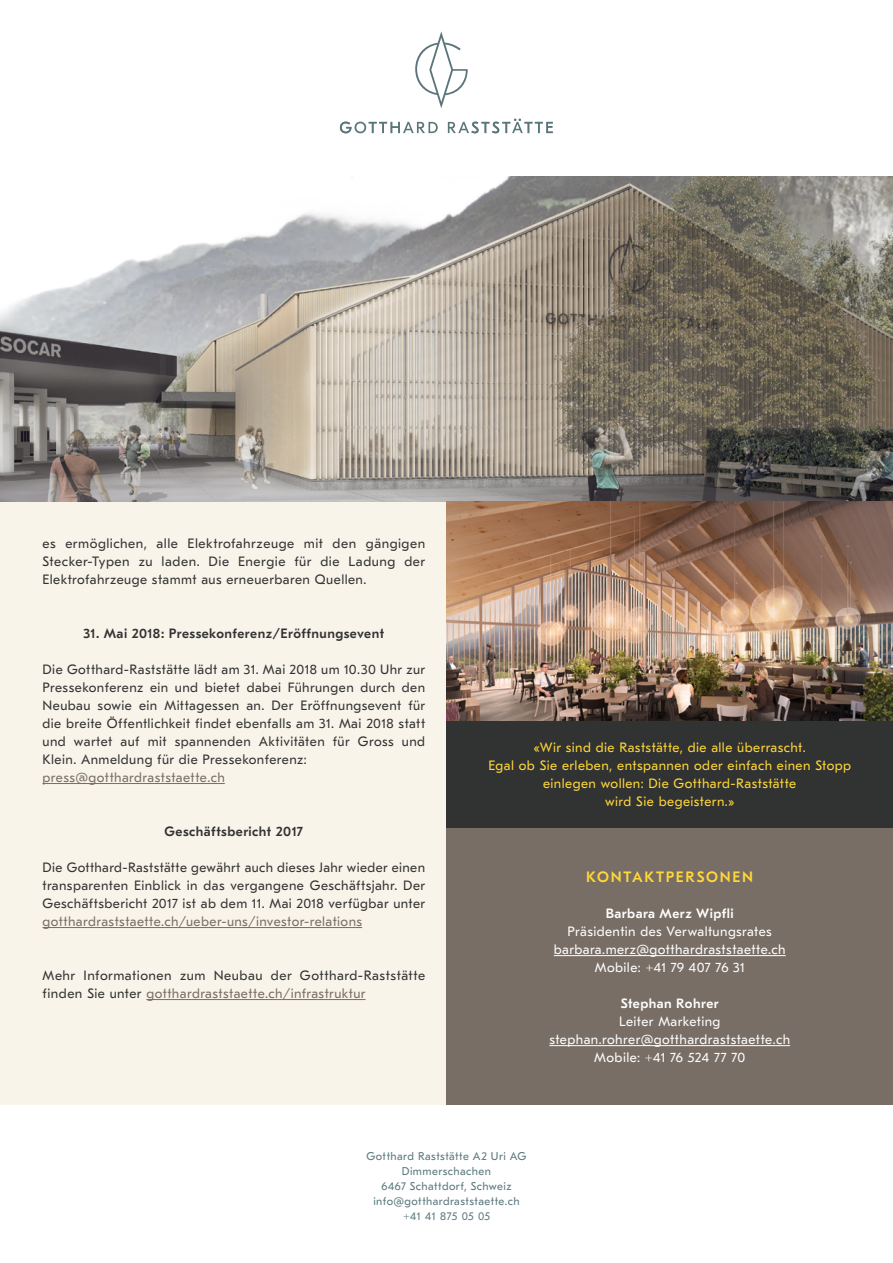
<style>
.page{position:relative;width:893px;height:1263px;background:#fff}
.page>*{position:absolute;margin:0;border:0;box-sizing:border-box;transform-origin:0 0}
.t1{font:500 15px "GT Eesti Text";letter-spacing:.115em;color:#ffd839}
.t2{font:13.5px/18px "GT Eesti Text";letter-spacing:.03em;color:#313232;text-align:justify}
.t3{font:13.5px/18px "GT Eesti Text";letter-spacing:.03em;color:#fff;text-align:center}
.t4{font:13.5px/18px "GT Eesti Text";letter-spacing:.03em;color:#ffd839;text-align:center}
.t5{font:13.5px "GT Eesti Text";letter-spacing:.03em;color:#786e66}
.t6{font:500 13.5px "GT Eesti Text";letter-spacing:.035em;color:#313232}
.t7{font:500 13.5px "GT Eesti Text";letter-spacing:.03em;color:#fff}
.t8{font:11.25px/15px "GT Eesti Text";letter-spacing:.035em;color:#5a777b;text-align:center}
.s1{color:#786e66}
</style>
<div class="page">
<div style="left:0;top:501px;width:446px;height:603px;background:#f9f4ea"></div>
<svg style="left:415px;top:31px;width:53px;height:77px"></svg>
<svg style="left:340px;top:122px;width:98px;height:11px"></svg>
<svg style="left:448px;top:119px;width:105px;height:14px"></svg>
<img style="left:0;top:176px;width:893px;height:326px">
<div style="left:446px;top:720px;width:447px;height:108px;background:#313232"></div>
<div style="left:446px;top:828px;width:447px;height:277px;background:#786e66"></div>
<hr style="left:554px;top:955px;width:232px;height:1px;background:#fff">
<hr style="left:549px;top:1045px;width:241px;height:1px;background:#fff">
<img style="left:446px;top:502px;width:447px;height:218px">
<hr style="left:43px;top:783px;width:182px;height:1px;background:#786e66">
<hr style="left:43px;top:927px;width:319px;height:1px;background:#786e66">
<hr style="left:146px;top:999px;width:220px;height:1px;background:#786e66">
<p class="t2" style="left:43px;top:535px;width:384px">es ermöglichen, alle Elektrofahrzeuge mit den gängigen Stecker-Typen zu laden. Die Energie für die Ladung der Elektrofahrzeuge stammt aus erneuerbaren Quellen.</p>
<p class="t6" style="left:84px;top:626px;width:302px">31. Mai 2018: Pressekonferenz/Eröffnungsevent</p>
<p class="t2" style="left:43px;top:661px;width:384px">Die Gotthard-Raststätte lädt am 31. Mai 2018 um 10.30 Uhr zur Pressekonferenz ein und bietet dabei Führungen durch den Neubau sowie ein Mittagessen an. Der Eröffnungsevent für die breite Öffentlichkeit findet ebenfalls am 31. Mai 2018 statt und wartet auf mit spannenden Aktivitäten für Gross und Klein. Anmeldung für die Pressekonferenz:</p>
<p class="t5" style="left:43px;top:770px;width:184px">press@gotthardraststaette.ch</p>
<p class="t6" style="left:165px;top:824px;width:140px">Geschäftsbericht 2017</p>
<p class="t2" style="left:43px;top:859px;width:384px">Die Gotthard-Raststätte gewährt auch dieses Jahr wieder einen transparenten Einblick in das vergangene Geschäftsjahr. Der Geschäftsbericht 2017 ist ab dem 11. Mai 2018 verfügbar unter</p>
<p class="t5" style="left:43px;top:914px;width:321px">gotthardraststaette.ch/ueber-uns/investor-relations</p>
<p class="t2" style="left:43px;top:967px;width:384px">Mehr Informationen zum Neubau der Gotthard-Raststätte finden Sie unter <span class="s1">gotthardraststaette.ch/infrastruktur</span></p>
<p class="t4" style="left:488px;top:739px;width:364px">«Wir sind die Raststätte, die alle überrascht.<br>Egal ob Sie erleben, entspannen oder einfach einen Stopp einlegen wollen: Die Gotthard-Raststätte<br>wird Sie begeistern.»</p>
<p class="t1" style="left:586px;top:869px;width:168px">KONTAKTPERSONEN</p>
<p class="t7" style="left:606px;top:906px;width:130px">Barbara Merz Wipfli</p>
<p class="t3" style="left:554px;top:923px;width:233px">Präsidentin des Verwaltungsrates barbara.merz@gotthardraststaette.ch<br>Mobile: +41 79 407 76 31</p>
<p class="t7" style="left:621px;top:996px;width:99px">Stephan Rohrer</p>
<p class="t3" style="left:549px;top:1013px;width:242px">Leiter Marketing stephan.rohrer@gotthardraststaette.ch<br>Mobile: +41 76 524 77 70</p>
<p class="t8" style="left:367px;top:1149px;width:161px">Gotthard Raststätte A2 Uri AG<br>Dimmerschachen<br>6467 Schattdorf, Schweiz info@gotthardraststaette.ch +41 41 875 05 05</p>
</div>
